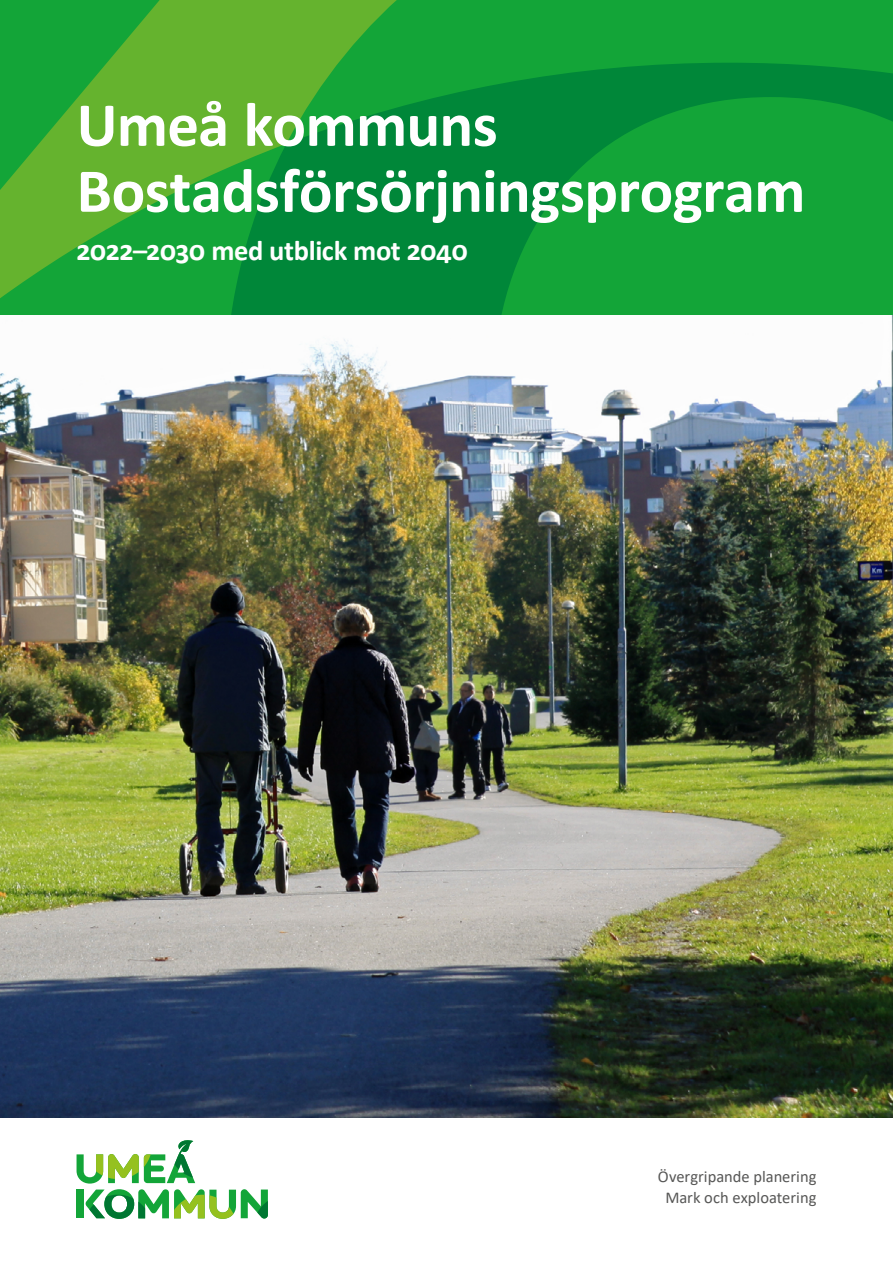
<style>
.page{position:relative;width:893px;height:1263px;background:#fff}
.page>*{position:absolute;margin:0;border:0;box-sizing:border-box;transform-origin:0 0}
.t1{font:700 63px/66px "Calibri";letter-spacing:-.01em;color:#fff}
.t2{font:700 28.5px "Calibri";letter-spacing:-.015em;color:#fff}
.t3{font:16.5px/20.7px "Calibri";color:#575756;text-align:center}
</style>
<div class="page">
<svg style="left:0;top:0;width:893px;height:314px;background:#3a3"></svg>
<svg style="left:224px;top:63px;width:669px;height:253px;background:#0f9838"></svg>
<svg style="left:240px;top:189px;width:25px;height:80px;background:#089438"></svg>
<svg style="left:229px;top:289px;width:7px;height:27px"></svg>
<img style="left:0;top:316px;width:893px;height:801px">
<div style="left:77px;top:1189px;width:7px;height:29px;background:#13a538"></div>
<svg style="left:85px;top:1189px;width:183px;height:30px"></svg>
<svg style="left:77px;top:1140px;width:118px;height:43px"></svg>
<h1 class="t1" style="left:77px;top:91px;width:730px">Umeå kommuns<br>Bostadsförsörjningsprogram</h1>
<h2 class="t2" style="left:77px;top:231px;width:393px">2022–2030 med utblick mot 2040</h2>
<p class="t3" style="left:658px;top:1166px;width:160px">Övergripande planering<br>Mark och exploatering</p>
</div>
